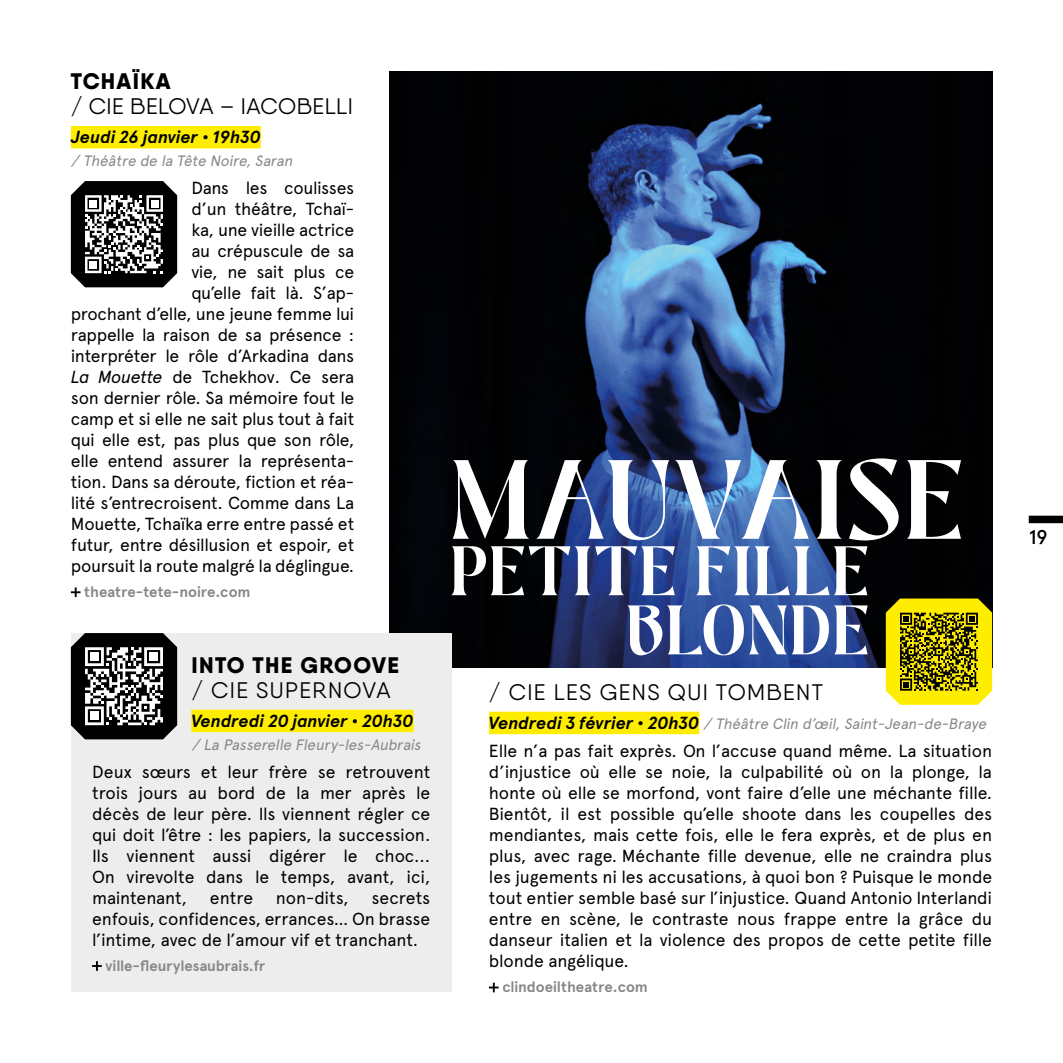
<style>
.page{position:relative;width:1063px;height:1063px;background:#fff}
.page>*{position:absolute;margin:0;border:0;box-sizing:border-box;transform-origin:0 0}
.t1{font:600 104.75px "Pretty Boy";letter-spacing:.05em;color:#fff}
.t2{font:600 65.25px/59.2px "Pretty Boy";letter-spacing:.05em;color:#fff;text-align:right}
.t3{font:22.5px "Qanelas";letter-spacing:.06em;color:#000}
.t4{font:800 22.5px "Qanelas";letter-spacing:.06em;color:#000}
.t5{font:22.5px "Qanelas";letter-spacing:.02em;color:#000}
.t6{font:500 20px "Apercu Pro";color:#000}
.t7{font:17.5px/21px "Apercu Pro";letter-spacing:-.015em;color:#000;text-align:justify}
.t8{font:italic 700 17.5px "Apercu Pro";letter-spacing:-.005em;color:#000}
.t9{font:italic 15px "Apercu Pro";color:#878787}
.t10{font:700 15px "Apercu Pro";letter-spacing:-.005em;color:#878787}
.s1{font-style:italic}
.s2{font-weight:700;font-size:17.5px;color:#000}
</style>
<div class="page">
<div style="left:1029px;top:516px;width:34px;height:7px;background:#000"></div>
<img style="left:390px;top:71px;width:602px;height:597px">
<div style="left:71px;top:126px;width:190px;height:22px;background:#ffed00"></div>
<svg style="left:71px;top:587px;width:10px;height:10px"></svg>
<div style="left:71px;top:633px;width:381px;height:359px;background:#ededed"></div>
<div style="left:191px;top:710px;width:223px;height:22px;background:#ffed00"></div>
<svg style="left:92px;top:961px;width:10px;height:10px"></svg>
<div style="left:489px;top:712px;width:210px;height:22px;background:#ffed00"></div>
<svg style="left:489px;top:983px;width:10px;height:9px"></svg>
<svg style="left:71px;top:181px;width:106px;height:106px"></svg>
<div style="left:90px;top:200px;width:7px;height:7px;background:#fff"></div>
<div style="left:151px;top:200px;width:7px;height:7px;background:#fff"></div>
<div style="left:90px;top:261px;width:7px;height:7px;background:#fff"></div>
<svg style="left:71px;top:633px;width:106px;height:106px;background:#4e4e4e"></svg>
<div style="left:90px;top:653px;width:8px;height:8px;background:#fff"></div>
<div style="left:150px;top:653px;width:8px;height:8px;background:#fff"></div>
<div style="left:90px;top:712px;width:8px;height:8px;background:#fff"></div>
<svg style="left:886px;top:599px;width:106px;height:106px;background:#b2a504"></svg>
<p class="t4" style="left:71px;top:67px;width:101px">TCHAÏKA</p>
<p class="t5" style="left:71px;top:92px;width:284px">/ CIE BELOVA – IACOBELLI</p>
<p class="t8" style="left:71px;top:124px;width:191px">Jeudi 26 janvier • 19h30</p>
<p class="t9" style="left:71px;top:149px;width:227px">/ Théâtre de la Tête Noire,Saran</p>
<p class="t7" style="left:71px;top:176px;width:285px;text-align:right">Dans les coulisses<br>d’un théâtre, Tchaï-<br>ka, une vieille actrice<br>au crépuscule de sa<br>vie, ne sait plus ce<br>qu’elle fait là. S’ap-<br>prochant d’elle, une jeune femme lui rappelle la raison de sa présence : interpréter le rôle d’Arkadina dans<br><span class="s1">La Mouette</span> de Tchekhov. Ce sera son dernier rôle. Sa mémoire fout le camp et si elle ne sait plus tout à fait qui elle est, pas plus que son rôle, elle entend assurer la représenta&shy;tion. Dans sa déroute, fiction et réa&shy;lité s’entrecroisent. Comme dans La<br>Mouette, Tchaïka erre entre passé et futur, entre désillusion et espoir, et poursuit la route malgré la déglingue.</p>
<p class="t10" style="left:84px;top:581px;width:168px">theatre-tete-noire.com</p>
<p class="t4" style="left:191px;top:650px;width:209px">INTO THE GROOVE</p>
<p class="t3" style="left:191px;top:676px;width:201px">/ CIE SUPERNOVA</p>
<p class="t8" style="left:191px;top:708px;width:224px">Vendredi 20 janvier • 20h30</p>
<p class="t9" style="left:191px;top:733px;width:235px">/ La Passerelle Fleury-les-Aubrais</p>
<p class="t7" style="left:92px;top:760px;width:340px">Deux sœurs et leur frère se retrouvent trois jours au bord de la mer après le décès de leur père. Ils viennent régler ce qui doit l’être : les papiers, la succession.<br>Ils viennent aussi digérer le choc...<br>On virevolte dans le temps, avant, ici, maintenant,</p>
<p class="t7" style="left:92px;top:886px;width:340px;text-indent:279px">secrets enfouis, confidences, errances… On brasse l’intime, avec de l’amour vif et tranchant.</p>
<p class="t10" style="left:106px;top:954px;width:161px">ville-fleurylesaubrais.fr</p>
<p class="t7" style="left:210px;top:886px;width:45px">entre</p>
<p class="t7" style="left:276px;top:886px;width:74px">non-dits,</p>
<h1 class="t1" style="left:452px;top:441px;width:512px">MAUVAISE</h1>
<h2 class="t2" style="left:451px;top:543px;width:419px">PETITE FILLE<br>BLONDE</h2>
<p class="t3" style="left:489px;top:678px;width:336px">/ CIE LES GENS QUI TOMBENT</p>
<p class="t9" style="left:489px;top:713px;width:502px"><span class="s2">Ve n dre di 3 fé vrie r • 2 0 h 3 0</span> / Théâtre Clin d’œil,Saint-Jean-de-Braye</p>
<p class="t7" style="left:489px;top:739px;width:505px">Elle n’a pas fait exprès. On l’accuse quand même. La situation d’injustice où elle se noie, la culpabilité où on la plonge, la honte où elle se morfond, vont faire d’elle une méchante fille.<br>Bientôt, il est possible qu’elle shoote dans les coupelles des mendiantes, mais cette fois, elle le fera exprès, et de plus en plus, avec rage. Méchante fille devenue, elle ne craindra plus les jugements ni les accusations, à quoi bon ? Puisque le monde tout entier semble basé sur l’injustice. Quand Antonio Interlandi entre en scène, le contraste nous frappe entre la grâce du danseur italien et la violence des propos de cette petite fille blonde angélique.</p>
<p class="t10" style="left:502px;top:976px;width:147px">clindoeiltheatre.com</p>
<p class="t6" style="left:1029px;top:522px;width:21px">19</p>
</div>
